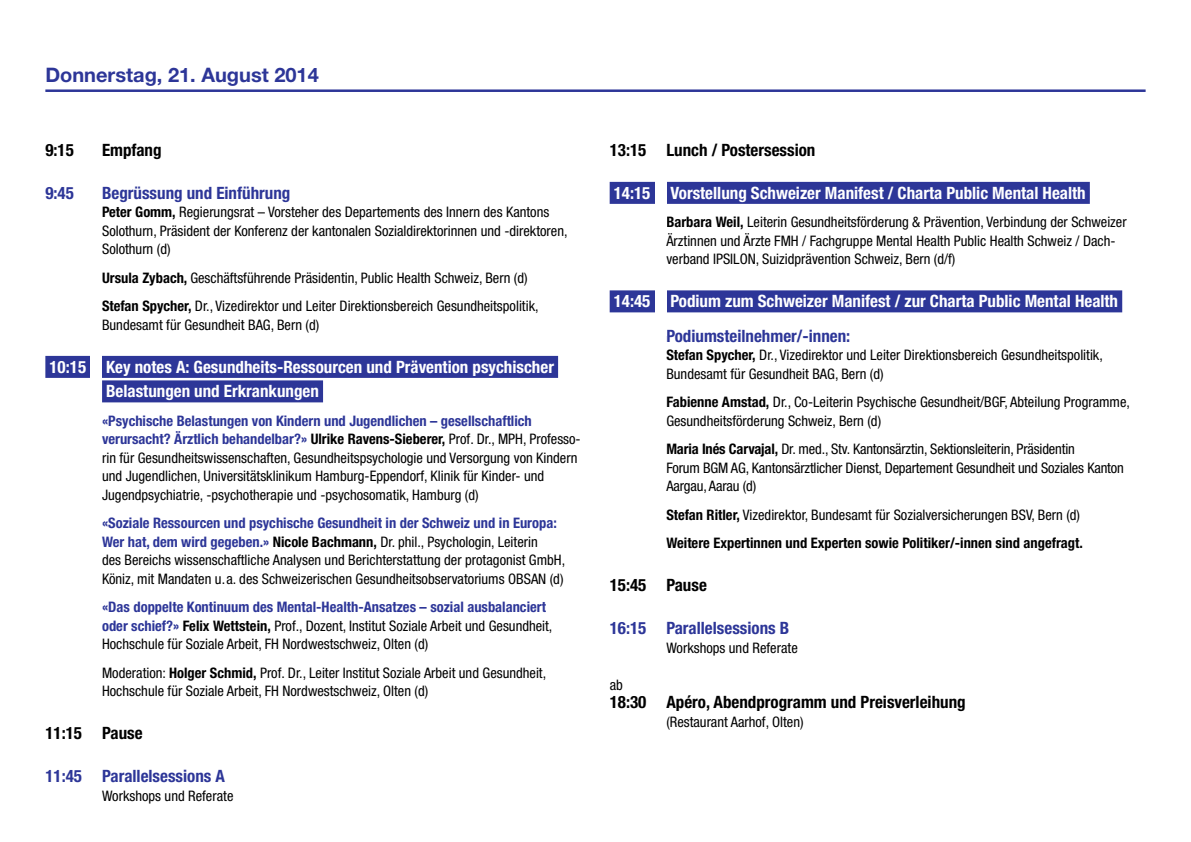
<style>
.page{position:relative;width:1191px;height:842px;background:#fff}
.page>*{position:absolute;margin:0;border:0;box-sizing:border-box;transform-origin:0 0}
.t1{font:700 20px "Helvetica Neue LT Pro";color:#2d3698}
.t2{font:700 condensed 17px/24.4px "Helvetica Neue LT Pro";color:#fff}
.t3{font:700 condensed 17px "Helvetica Neue LT Pro";color:#000}
.t4{font:700 condensed 17px "Helvetica Neue LT Pro";color:#2d3698}
.t5{font:condensed 14.4px/18.6px "Helvetica Neue LT Pro";color:#000}
.t6{font:700 condensed 14.4px/28.6px "Helvetica Neue LT Pro";color:#000}
.s1{font-weight:700}
.s2{font-weight:700;color:#2d3698}
.s3{font-weight:400}
</style>
<div class="page">
<div style="left:45px;top:356px;width:513px;height:22px;background:#2d3698"></div>
<div style="left:102px;top:380px;width:221px;height:22px;background:#2d3698"></div>
<div style="left:609px;top:182px;width:480px;height:22px;background:#2d3698"></div>
<div style="left:609px;top:290px;width:513px;height:22px;background:#2d3698"></div>
<div style="left:91px;top:340px;width:11px;height:57px;background:#fff"></div>
<div style="left:655px;top:279px;width:11px;height:57px;background:#fff"></div>
<div style="left:655px;top:170px;width:11px;height:57px;background:#fff"></div>
<hr style="left:45px;top:89px;width:1100px;height:3px;background:#2d3698">
<h1 class="t1" style="left:45px;top:63px;width:275px">Donnerstag, 21. August 2014</h1>
<p class="t3" style="left:45px;top:140px;width:30px">9:15</p>
<p class="t3" style="left:102px;top:140px;width:61px">Empfang</p>
<p class="t4" style="left:45px;top:183px;width:30px">9:45</p>
<p class="t4" style="left:102px;top:183px;width:190px">Begrüssung und Einführung</p>
<p class="t5" style="left:102px;top:203px;width:467px"><span class="s1">Peter Gomm,</span> Regierungsrat – Vorsteher des Departements des Innern des Kantons<br>Solothurn, Präsident der Konferenz der kantonalen Sozialdirektorinnen und -direktoren,<br>Solothurn (d)</p>
<p class="t5" style="left:102px;top:263px;width:438px;line-height:28.6px"><span class="s1">Ursula Zybach,</span> Geschäftsführende Präsidentin, Public Health Schweiz, Bern (d)<br><span class="s1">Stefan Spycher,</span> Dr., Vizedirektor und Leiter Direktionsbereich Gesundheitspolitik,</p>
<p class="t5" style="left:102px;top:315px;width:219px">Bundesamt für Gesundheit BAG, Bern (d)</p>
<p class="t2" style="left:106px;top:355px;width:449px;text-indent:-57px">10:15 Key notes A: Gesundheits-Ressourcen und Prävention psychischer<br>Belastungen und Erkrankungen</p>
<p class="t5" style="left:102px;top:411px;width:480px"><span class="s2">«Psychische Belastungen von Kindern und Jugendlichen – gesellschaftlich verursacht? Ärztlich behandelbar?»</span> <span class="s1">Ulrike Ravens-Sieberer,</span> Prof. Dr., MPH, Professo&shy;rin für Gesundheitswissenschaften, Gesundheitspsychologie und Versorgung von Kindern und Jugendlichen, Universitätsklinikum Hamburg-Eppendorf, Klinik für Kinder- und Jugendpsychiatrie, -psychotherapie und -psychosomatik, Hamburg (d)</p>
<p class="t5" style="left:102px;top:514px;width:464px"><span class="s2">«Soziale Ressourcen und psychische Gesundheit in der Schweiz und in Europa:<br>Wer hat, dem wird gegeben.»</span> <span class="s1">Nicole Bachmann,</span> Dr. phil., Psychologin, Leiterin<br>des Bereichs wissenschaftliche Analysen und Berichterstattung der protagonist GmbH, Köniz, mit Mandaten u.a. des Schweizerischen Gesundheitsobservatoriums OBSAN (d)</p>
<p class="t5" style="left:102px;top:598px;width:452px"><span class="s2">«Das doppelte Kontinuum des Mental-Health-Ansatzes – sozial ausbalanciert oder schief?»</span> <span class="s1">Felix Wettstein,</span> Prof., Dozent, Institut Soziale Arbeit und Gesundheit,<br>Hochschule für Soziale Arbeit, FH Nordwestschweiz, Olten (d)</p>
<p class="t5" style="left:102px;top:663px;width:445px">Moderation: <span class="s1">Holger Schmid,</span> Prof. Dr., Leiter Institut Soziale Arbeit und Gesundheit,<br>Hochschule für Soziale Arbeit, FH Nordwestschweiz, Olten (d)</p>
<p class="t3" style="left:45px;top:723px;width:99px">11:15 Pause</p>
<p class="t4" style="left:45px;top:766px;width:181px">11:45 Parallelsessions A</p>
<p class="t5" style="left:102px;top:786px;width:133px">Workshops und Referate</p>
<p class="t3" style="left:609px;top:140px;width:207px">13:15 Lunch / Postersession</p>
<p class="t2" style="left:614px;top:181px;width:473px">14:15 Vorstellung Schweizer Manifest / Charta Public Mental Health</p>
<p class="t5" style="left:666px;top:213px;width:462px"><span class="s1">Barbara Weil,</span> Leiterin Gesundheitsförderung &amp; Prävention, Verbindung der Schweizer<br>Ärztinnen und Ärzte FMH / Fachgruppe Mental Health Public Health Schweiz / Dach&shy;verband IPSILON, Suizidprävention Schweiz, Bern (d/f)</p>
<p class="t2" style="left:614px;top:289px;width:506px">14:45 Podium zum Schweizer Manifest / zur Charta Public Mental Health</p>
<p class="t4" style="left:666px;top:326px;width:185px">Podiumsteilnehmer/-innen:</p>
<p class="t5" style="left:666px;top:346px;width:438px"><span class="s1">Stefan Spycher,</span> Dr., Vizedirektor und Leiter Direktionsbereich Gesundheitspolitik,<br>Bundesamt für Gesundheit BAG, Bern (d)</p>
<p class="t5" style="left:666px;top:393px;width:465px"><span class="s1">Fabienne Amstad,</span> Dr., Co-Leiterin Psychische Gesundheit/BGF, Abteilung Programme,<br>Gesundheitsförderung Schweiz, Bern (d)</p>
<p class="t5" style="left:666px;top:440px;width:459px"><span class="s1">Maria Inés Carvajal,</span> Dr. med., Stv. Kantonsärztin, Sektionsleiterin, Präsidentin<br>Forum BGM AG, Kantonsärztlicher Dienst, Departement Gesundheit und Soziales Kanton<br>Aargau, Aarau (d)</p>
<p class="t6" style="left:666px;top:501px;width:418px">Stefan Ritler, <span class="s3">Vizedirektor, Bundesamt für Sozialversicherungen BSV, Bern (d)<br></span>Weitere Expertinnen und Experten sowie Politiker/-innen sind angefragt.</p>
<p class="t3" style="left:609px;top:575px;width:99px">15:45 Pause</p>
<p class="t4" style="left:609px;top:618px;width:181px">16:15 Parallelsessions B</p>
<p class="t5" style="left:666px;top:638px;width:133px">Workshops und Referate</p>
<p class="t5" style="left:609px;top:675px;width:15px">ab</p>
<p class="t3" style="left:609px;top:692px;width:357px">18:30 Apéro, Abendprogramm und Preisverleihung</p>
<p class="t5" style="left:666px;top:712px;width:139px">(Restaurant Aarhof, Olten)</p>
</div>
